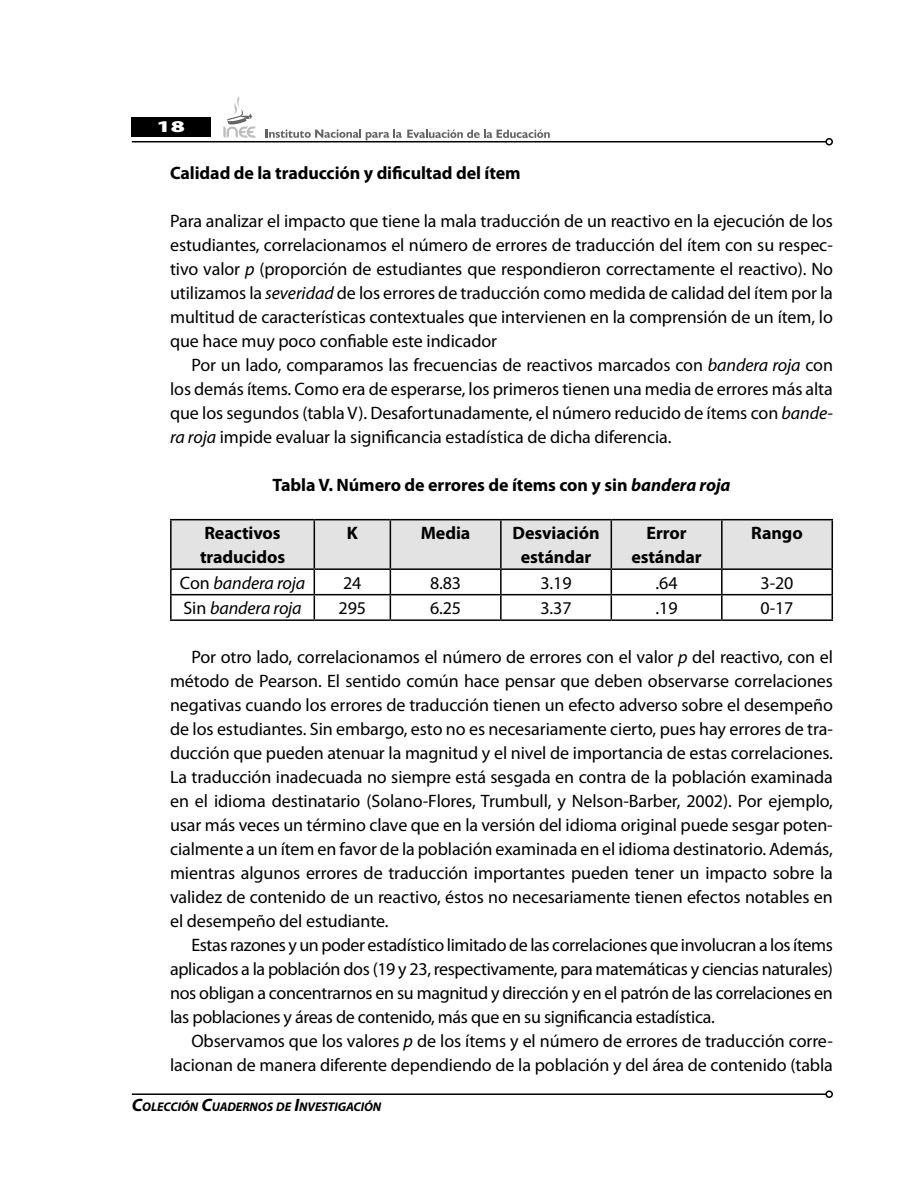
<style>
.page{position:relative;width:918px;height:1188px;background:#fff}
.page>*{position:absolute;margin:0;border:0;box-sizing:border-box;transform-origin:0 0}
.t1{font:18px/24px "Myriad Pro";letter-spacing:-.005em;color:#000;text-align:justify}
.t2{font:700 18px/24px "Myriad Pro";letter-spacing:-.005em;color:#000;text-align:center}
.t3{font:italic 18px "Myriad Pro";letter-spacing:-.005em;color:#000}
.t4{font:900 16.5px "Myriad Pro";color:#fff;scale:1.5 1}
.t5{font:italic 700 12.6px "Myriad Pro";letter-spacing:-.005em;color:#000}
.s1{font-style:italic}
.s2{font-style:normal}
.s3{font-size:18px}
</style>
<div class="page">
<div style="left:132px;top:117px;width:79px;height:20px;background:#000"></div>
<hr style="left:132px;top:141px;width:694px;height:1px;background:#000">
<div style="left:825px;top:138px;width:8px;height:7px;border:2px solid #000;border-radius:50%"></div>
<svg style="left:223px;top:97px;width:33px;height:41px"></svg>
<hr style="left:132px;top:1093px;width:694px;height:2px;background:#000">
<div style="left:825px;top:1090px;width:8px;height:8px;border:2px solid #000;border-radius:50%"></div>
<svg style="left:266px;top:129px;width:284px;height:11px"></svg>
<hr style="left:170px;top:519px;width:144px;height:1px;background:#000">
<hr style="left:170px;top:520px;width:2px;height:48px;background:#000">
<hr style="left:314px;top:519px;width:76px;height:1px;background:#000">
<hr style="left:390px;top:519px;width:111px;height:1px;background:#000">
<hr style="left:501px;top:519px;width:110px;height:1px;background:#000">
<hr style="left:611px;top:519px;width:111px;height:1px;background:#000">
<hr style="left:722px;top:519px;width:111px;height:1px;background:#000">
<hr style="left:170px;top:568px;width:144px;height:2px;background:#000">
<hr style="left:170px;top:570px;width:2px;height:24px;background:#000">
<hr style="left:170px;top:594px;width:144px;height:1px;background:#000">
<hr style="left:170px;top:595px;width:2px;height:24px;background:#000">
<svg style="left:171px;top:520px;width:662px;height:99px"></svg>
<hr style="left:170px;top:619px;width:144px;height:2px;background:#000">
<hr style="left:314px;top:619px;width:76px;height:2px;background:#000">
<hr style="left:390px;top:619px;width:111px;height:2px;background:#000">
<hr style="left:501px;top:619px;width:110px;height:2px;background:#000">
<hr style="left:611px;top:619px;width:111px;height:2px;background:#000">
<hr style="left:722px;top:619px;width:111px;height:2px;background:#000">
<p class="t4" style="left:157px;top:117px;width:20px">18</p>
<p class="t2" style="left:170px;top:162px;width:352px">Calidad de la traducción y dificultad del ítem</p>
<p class="t1" style="left:170px;top:210px;width:664px">Para analizar el impacto que tiene la mala traducción de un reactivo en la ejecución de los estudiantes, correlacionamos el número de errores de traducción del ítem con su respec&shy;tivo valor <span class="s1">p</span> (proporción de estudiantes que respondieron correctamente el reactivo). No utilizamos la <span class="s1">severidad</span> de los errores de traducción como medida de calidad del ítem por la multitud de características contextuales que intervienen en la comprensión de un ítem, lo que hace muy poco confiable este indicador</p>
<p class="t1" style="left:170px;top:354px;width:664px;text-indent:21px">Por un lado, comparamos las frecuencias de reactivos marcados con <span class="s1">bandera roja</span> con los demás ítems. Como era de esperarse, los primeros tienen una media de errores más alta que los segundos (tabla V). Desafortunadamente, el número reducido de ítems con <span class="s1">bande&shy;ra roja</span> impide evaluar la significancia estadística de dicha diferencia.</p>
<p class="t2" style="left:273px;top:473px;width:460px">Tabla V. Número de errores de ítems con y sin <span class="s1">bandera roja</span></p>
<p class="t2" style="left:200px;top:521px;width:87px;text-align:left">Reactivos traducidos</p>
<p class="t2" style="left:347px;top:521px;width:13px">K</p>
<p class="t2" style="left:421px;top:521px;width:51px">Media</p>
<p class="t2" style="left:513px;top:521px;width:88px">Desviación estándar</p>
<p class="t2" style="left:631px;top:521px;width:72px">Error estándar</p>
<p class="t2" style="left:751px;top:521px;width:53px">Rango</p>
<p class="t3" style="left:180px;top:573px;width:127px"><span class="s2">Con</span> bandera roja</p>
<p class="t1" style="left:343px;top:571px;width:20px">24</p>
<p class="t1" style="left:430px;top:571px;width:33px">8.83</p>
<p class="t1" style="left:540px;top:571px;width:33px">3.19</p>
<p class="t1" style="left:656px;top:571px;width:24px">.64</p>
<p class="t1" style="left:761px;top:571px;width:34px">3-20</p>
<p class="t3" style="left:184px;top:598px;width:120px"><span class="s2">Sin</span> bandera roja</p>
<p class="t1" style="left:339px;top:597px;width:29px">295</p>
<p class="t1" style="left:430px;top:597px;width:33px">6.25</p>
<p class="t1" style="left:540px;top:597px;width:33px">3.37</p>
<p class="t1" style="left:656px;top:597px;width:24px">.19</p>
<p class="t1" style="left:761px;top:597px;width:34px">0-17</p>
<p class="t1" style="left:170px;top:645px;width:664px;text-indent:21px">Por otro lado, correlacionamos el número de errores con el valor <span class="s1">p</span> del reactivo, con el método de Pearson. El sentido común hace pensar que deben observarse correlaciones negativas cuando los errores de traducción tienen un efecto adverso sobre el desempeño de los estudiantes. Sin embargo, esto no es necesariamente cierto, pues hay errores de tra&shy;ducción que pueden atenuar la magnitud y el nivel de importancia de estas correlaciones.<br>La traducción inadecuada no siempre está sesgada en contra de la población examinada en el idioma destinatario (Solano-Flores, Trumbull, y Nelson-Barber, 2002). Por ejemplo, usar más veces un término clave que en la versión del idioma original puede sesgar poten&shy;cialmente a un ítem en favor de la población examinada en el idioma destinatorio. Además, mientras algunos errores de traducción importantes pueden tener un impacto sobre la validez de contenido de un reactivo, éstos no necesariamente tienen efectos notables en el desempeño del estudiante.</p>
<p class="t1" style="left:170px;top:933px;width:664px;text-indent:21px">Estas razones y un poder estadístico limitado de las correlaciones que involucran a los ítems aplicados a la población dos (19 y 23, respectivamente, para matemáticas y ciencias naturales) nos obligan a concentrarnos en su magnitud y dirección y en el patrón de las correlaciones en las poblaciones y áreas de contenido, más que en su significancia estadística.</p>
<p class="t1" style="left:170px;top:1029px;width:664px;text-align:right">Observamos que los valores <span class="s1">p</span> de los ítems y el número de errores de traducción corre&shy;lacionan de manera diferente dependiendo de la población y del área de contenido (tabla</p>
<p class="t5" style="left:132px;top:1100px;width:251px"><span class="s3">C</span>OLECCIÓN <span class="s3">C</span>UADERNOS DE <span class="s3">I</span>NVESTIGACIÓN</p>
</div>
